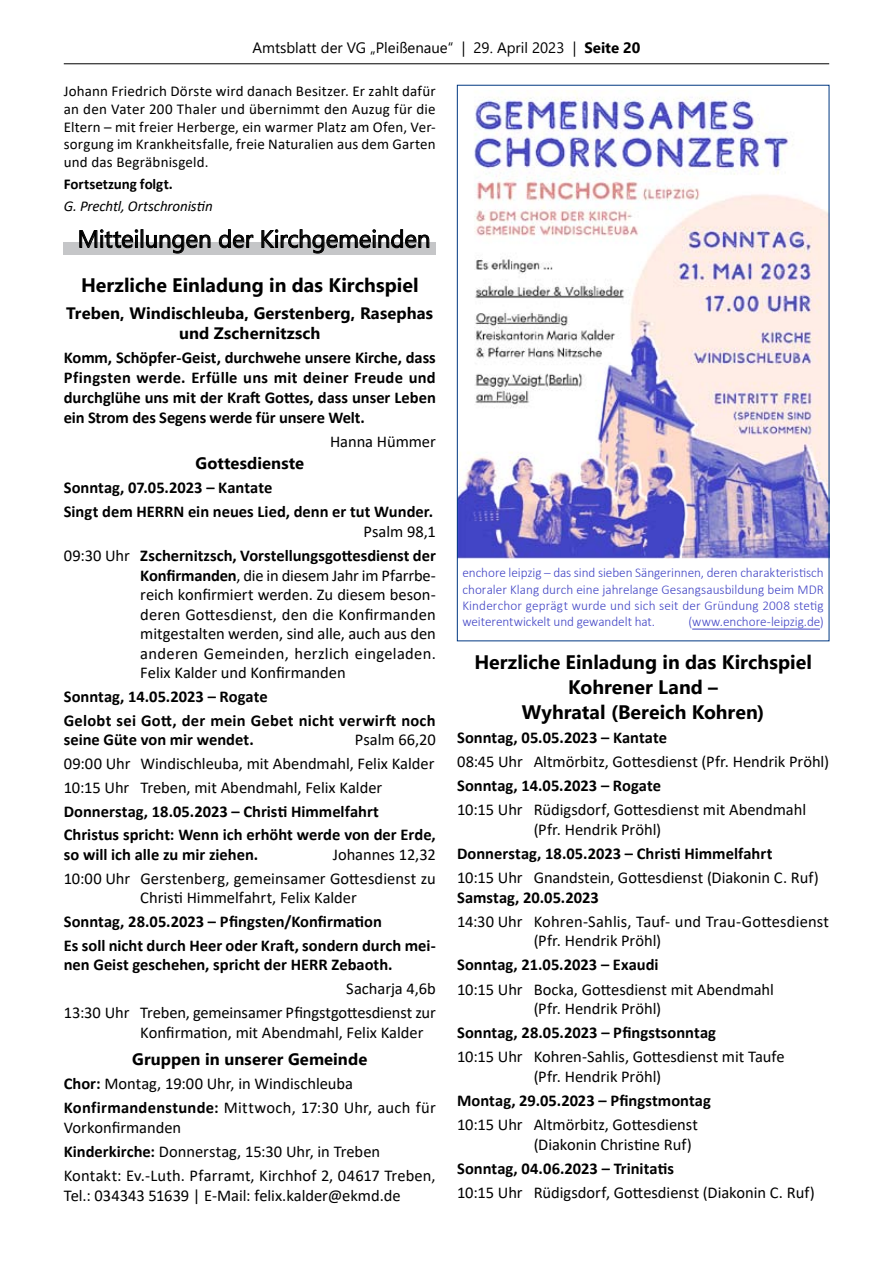
<style>
.page{position:relative;width:893px;height:1263px;background:#fff}
.page>*{position:absolute;margin:0;border:0;box-sizing:border-box;transform-origin:0 0}
.t1{font:24px "Segoe UI";letter-spacing:-.005em;color:#000}
.t2{font:700 19.5px/24.8px "Segoe UI";color:#000;text-align:center}
.t3{font:16.5px/19.5px "Calibri";color:#000}
.t4{font:700 16.5px/19.8px "Calibri";color:#000}
.t5{font:700 16.5px/20.4px "Segoe UI";letter-spacing:.005em;color:#000;text-align:center}
.t6{font:15px/17.7px "Calibri";letter-spacing:.01em;color:#000;text-align:justify}
.t7{font:15px "Segoe UI";color:#000}
.t8{font:italic 15px "Calibri";letter-spacing:-.01em;color:#000}
.t9{font:700 15px "Calibri";letter-spacing:-.005em;color:#000}
.t10{font:300 13.5px/16.2px "Calibri";letter-spacing:-.005em;color:#4144c5;text-align:justify}
.s1{font-weight:700}
.s2{font-weight:400}
</style>
<div class="page">
<hr style="left:64px;top:63px;width:765px;height:1px;background:#000">
<div style="left:64px;top:243px;width:372px;height:12px;background:#c5c6c8"></div>
<svg style="left:79px;top:229px;width:132px;height:25px"></svg>
<svg style="left:219px;top:229px;width:35px;height:19px"></svg>
<svg style="left:261px;top:229px;width:169px;height:25px"></svg>
<img style="left:459px;top:91px;width:368px;height:467px">
<hr style="left:692px;top:629px;width:128px;height:1px;background:#4144c5">
<p class="t7" style="left:252px;top:34px;width:390px">Amtsblatt der VG „Pleißenaue“ | 29. April 2023 | <span class="s1">Seite 20</span></p>
<p class="t6" style="left:64px;top:82px;width:374px">Johann Friedrich Dörste wird danach Besitzer. Er zahlt dafür an den Vater 200 Thaler und übernimmt den Auzug für die Eltern – mit freier Herberge, ein warmer Platz am Ofen, Ver&shy;sorgung im Krankheitsfalle, freie Naturalien aus dem Garten und das Begräbnisgeld.</p>
<p class="t9" style="left:64px;top:173px;width:111px">Fortsetzung folgt.</p>
<p class="t8" style="left:64px;top:196px;width:150px">G. Prechtl, Ortschronistin</p>
<h1 class="t1" style="left:78px;top:216px;width:354px">Mitteilungen der Kirchgemeinden</h1>
<p class="t2" style="left:81px;top:271px;width:339px">Herzliche Einladung in das Kirchspiel</p>
<p class="t5" style="left:66px;top:301px;width:368px">Treben, Windischleuba, Gerstenberg, Rasephas und Zschernitzsch</p>
<p class="t4" style="left:64px;top:348px;width:374px;text-align:justify">Komm, Schöpfer-Geist, durchwehe unsere Kirche, dass Pfingsten werde. Erfülle uns mit deiner Freude und durchglühe uns mit der Kraft Gottes, dass unser Leben ein Strom des Segens werde für unsere Welt.</p>
<p class="t3" style="left:330px;top:431px;width:107px">Hanna Hümmer</p>
<p class="t5" style="left:195px;top:452px;width:110px">Gottesdienste</p>
<p class="t4" style="left:64px;top:476px;width:371px;line-height:24px">Sonntag, 07.05.2023 – Kantate<br>Singt dem HERRN ein neues Lied, denn er tut Wunder.</p>
<p class="t4" style="left:64px;top:519px;width:374px;line-height:24px;text-align:right"><span class="s2">Psalm 98,1<br>09:30 Uhr</span> Zschernitzsch, Vorstellungsgottesdienst der</p>
<p class="t3" style="left:140px;top:565px;width:297px;text-align:justify"><span class="s1">Konfirmanden</span>, die in diesem Jahr im Pfarrbe&shy;reich konfirmiert werden. Zu diesem beson&shy;deren Gottesdienst, den die Konfirmanden mitgestalten werden, sind alle, auch aus den anderen Gemeinden, herzlich eingeladen.<br>Felix Kalder und Konfirmanden</p>
<p class="t4" style="left:64px;top:684px;width:373px;line-height:23.7px">Sonntag, 14.05.2023 – Rogate<br>Gelobt sei Gott, der mein Gebet nicht verwirft noch</p>
<p class="t4" style="left:64px;top:730px;width:192px">seine Güte von mir wendet.</p>
<p class="t3" style="left:64px;top:727px;width:374px;line-height:23.7px;text-align:justify;text-indent:291px">Psalm 66,20<br>09:00 Uhr Windischleuba, mit Abendmahl, Felix Kalder 10:15 Uhr Treben, mit Abendmahl, Felix Kalder</p>
<p class="t4" style="left:64px;top:799px;width:373px;line-height:23.7px">Donnerstag, 18.05.2023 – Christi Himmelfahrt<br>Christus spricht: Wenn ich erhöht werde von der Erde,</p>
<p class="t4" style="left:64px;top:844px;width:196px">so will ich alle zu mir ziehen.</p>
<p class="t3" style="left:64px;top:842px;width:374px;line-height:23.7px;text-align:right">Johannes 12,32<br>10:00 Uhr Gerstenberg, gemeinsamer Gottesdienst zu</p>
<p class="t3" style="left:140px;top:887px;width:218px">Christi Himmelfahrt, Felix Kalder</p>
<p class="t4" style="left:64px;top:909px;width:374px;line-height:23.7px">Sonntag, 28.05.2023 – Pfingsten/Konfirmation<br>Es soll nicht durch Heer oder Kraft, sondern durch mei-</p>
<p class="t4" style="left:64px;top:955px;width:330px">nen Geist geschehen, spricht der HERR Zebaoth.</p>
<p class="t3" style="left:64px;top:976px;width:374px;line-height:24px;text-align:right">Sacharja 4,6b<br>13:30 Uhr Treben, gemeinsamer Pfingstgottesdienst zur</p>
<p class="t3" style="left:140px;top:1022px;width:285px">Konfirmation, mit Abendmahl, Felix Kalder</p>
<p class="t5" style="left:132px;top:1048px;width:236px">Gruppen in unserer Gemeinde</p>
<p class="t3" style="left:64px;top:1071px;width:373px;line-height:24px"><span class="s1">Chor:</span> Montag, 19:00 Uhr, in Windischleuba<br><span class="s1">Konfirmandenstunde:</span> Mittwoch, 17:30 Uhr, auch für</p>
<p class="t3" style="left:64px;top:1115px;width:373px;line-height:24px">Vorkonfirmanden<br><span class="s1">Kinderkirche:</span> Donnerstag, 15:30 Uhr, in Treben<br>Kontakt: Ev.-Luth. Pfarramt, Kirchhof 2, 04617 Treben,</p>
<p class="t3" style="left:64px;top:1185px;width:338px">Tel.: 034343 51639 | E-Mail: felix.kalder@ekmd.de</p>
<p class="t10" style="left:462px;top:565px;width:363px">enchore leipzig – das sind sieben Sängerinnen, deren charakteristisch choraler Klang durch eine jahrelange Gesangsausbildung beim MDR Kinderchor geprägt wurde und sich seit der Gründung 2008 stetig weiterentwickelt und gewandelt hat.</p>
<p class="t10" style="left:689px;top:613px;width:137px">(www.enchore-leipzig.de)</p>
<p class="t2" style="left:474px;top:648px;width:339px">Herzliche Einladung in das Kirchspiel<br>Kohrener Land –<br>Wyhratal (Bereich Kohren)</p>
<p class="t4" style="left:457px;top:727px;width:211px">Sonntag, 05.05.2023 – Kantate</p>
<p class="t3" style="left:457px;top:751px;width:373px">08:45 Uhr Altmörbitz, Gottesdienst (Pfr. Hendrik Pröhl)</p>
<p class="t4" style="left:457px;top:775px;width:205px">Sonntag, 14.05.2023 – Rogate</p>
<p class="t3" style="left:534px;top:799px;width:274px;text-indent:-77px">10:15 Uhr Rüdigsdorf, Gottesdienst mit Abendmahl (Pfr. Hendrik Pröhl)</p>
<p class="t4" style="left:457px;top:843px;width:317px">Donnerstag, 18.05.2023 – Christi Himmelfahrt</p>
<p class="t3" style="left:457px;top:867px;width:363px">10:15 Uhr Gnandstein, Gottesdienst (Diakonin C. Ruf)</p>
<p class="t4" style="left:457px;top:887px;width:143px">Samstag, 20.05.2023</p>
<p class="t3" style="left:534px;top:911px;width:297px;text-indent:-77px">14:30 Uhr Kohren-Sahlis, Tauf- und Trau-Gottesdienst (Pfr. Hendrik Pröhl)</p>
<p class="t4" style="left:457px;top:955px;width:203px">Sonntag, 21.05.2023 – Exaudi</p>
<p class="t3" style="left:534px;top:979px;width:242px;text-indent:-77px">10:15 Uhr Bocka, Gottesdienst mit Abendmahl (Pfr. Hendrik Pröhl)</p>
<p class="t4" style="left:457px;top:1023px;width:260px">Sonntag, 28.05.2023 – Pfingstsonntag</p>
<p class="t3" style="left:534px;top:1046px;width:253px;text-indent:-77px">10:15 Uhr Kohren-Sahlis, Gottesdienst mit Taufe (Pfr. Hendrik Pröhl)</p>
<p class="t4" style="left:457px;top:1091px;width:255px">Montag, 29.05.2023 – Pfingstmontag</p>
<p class="t3" style="left:534px;top:1114px;width:166px;text-indent:-77px">10:15 Uhr Altmörbitz, Gottesdienst (Diakonin Christine Ruf)</p>
<p class="t4" style="left:457px;top:1158px;width:218px">Sonntag, 04.06.2023 – Trinitatis</p>
<p class="t3" style="left:457px;top:1182px;width:359px">10:15 Uhr Rüdigsdorf, Gottesdienst (Diakonin C. Ruf)</p>
</div>
